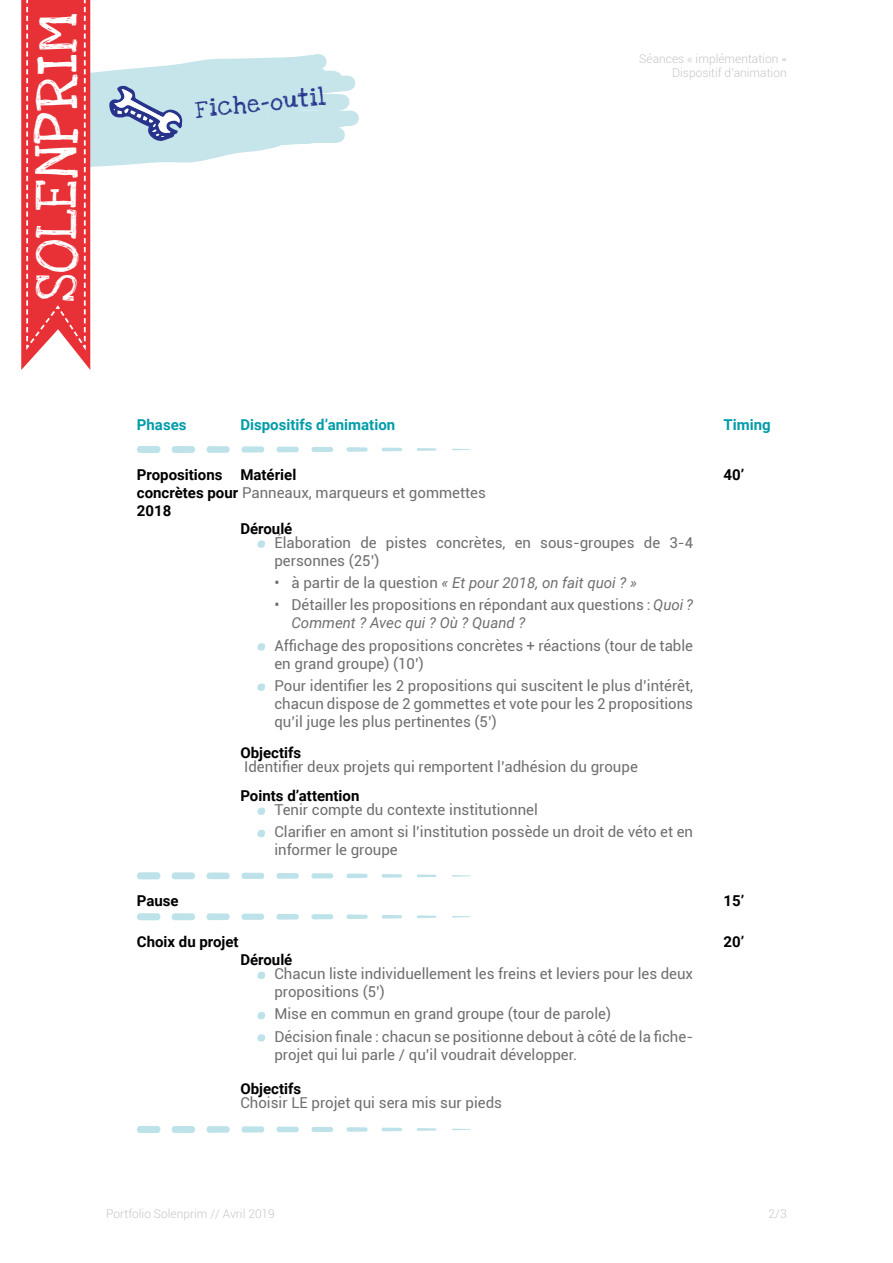
<style>
.page{position:relative;width:893px;height:1263px;background:#fff}
.page>*{position:absolute;margin:0;border:0;box-sizing:border-box;transform-origin:0 0}
.Titre_H2{font:43.2px "Love Ya Like A Sister";letter-spacing:.02em;color:#fff}
.Titre_h1{font:18px "Love Ya Like A Sister";color:#28348b}
.Manuscrit{font:15px/18px "Roboto";color:#706f6f}
.Manuscrit-2{font:700 15px "Roboto";color:#000}
.t1{font:italic 15px "Roboto";color:#706f6f}
.Manuscrit-3{font:700 15px "Roboto";color:#009da9}
.t2{font:300 12px/14.4px "Roboto";color:#c6c6c6;text-align:right}
.s1{font-weight:700;color:#000}
.s2{font-style:normal}
.s3{font-style:italic}
</style>
<div class="page">
<svg style="left:90px;top:46px;width:269px;height:127px"></svg>
<svg style="left:21px;top:0;width:69px;height:370px;background:#e9494e"></svg>
<svg style="left:109px;top:85px;width:73px;height:57px;background:#a3b9d4"></svg>
<div style="left:137px;top:446px;width:23px;height:7px;background:#bee2e9;border-radius:3px"></div>
<div style="left:172px;top:446px;width:23px;height:7px;background:#bee2e9;border-radius:3px"></div>
<div style="left:207px;top:446px;width:23px;height:7px;background:#bee2e9;border-radius:3px"></div>
<div style="left:241px;top:446px;width:23px;height:7px;background:#bee2e9;border-radius:3px"></div>
<div style="left:276px;top:447px;width:23px;height:5px;background:#bee2e9;border-radius:3px"></div>
<div style="left:311px;top:447px;width:22px;height:5px;background:#bee2e9;border-radius:2px"></div>
<svg style="left:346px;top:447px;width:22px;height:5px"></svg>
<svg style="left:382px;top:448px;width:20px;height:3px"></svg>
<svg style="left:417px;top:448px;width:19px;height:3px"></svg>
<svg style="left:452px;top:449px;width:19px;height:1px"></svg>
<svg style="left:257px;top:540px;width:8px;height:8px"></svg>
<svg style="left:257px;top:643px;width:8px;height:8px"></svg>
<svg style="left:257px;top:683px;width:8px;height:8px"></svg>
<svg style="left:257px;top:807px;width:8px;height:8px"></svg>
<svg style="left:257px;top:830px;width:8px;height:7px"></svg>
<div style="left:137px;top:872px;width:23px;height:7px;background:#bee2e9;border-radius:3px"></div>
<div style="left:172px;top:872px;width:23px;height:7px;background:#bee2e9;border-radius:3px"></div>
<div style="left:207px;top:872px;width:23px;height:7px;background:#bee2e9;border-radius:3px"></div>
<div style="left:241px;top:873px;width:23px;height:6px;background:#bee2e9;border-radius:3px"></div>
<div style="left:276px;top:873px;width:23px;height:6px;background:#bee2e9;border-radius:3px"></div>
<div style="left:311px;top:873px;width:22px;height:5px;background:#bee2e9;border-radius:2px"></div>
<svg style="left:346px;top:873px;width:22px;height:5px"></svg>
<svg style="left:382px;top:874px;width:20px;height:4px"></svg>
<svg style="left:417px;top:874px;width:19px;height:3px"></svg>
<svg style="left:452px;top:875px;width:19px;height:2px"></svg>
<div style="left:137px;top:913px;width:23px;height:7px;background:#bee2e9;border-radius:3px"></div>
<div style="left:172px;top:913px;width:23px;height:7px;background:#bee2e9;border-radius:3px"></div>
<div style="left:207px;top:913px;width:23px;height:7px;background:#bee2e9;border-radius:3px"></div>
<div style="left:241px;top:913px;width:23px;height:7px;background:#bee2e9;border-radius:3px"></div>
<div style="left:276px;top:914px;width:23px;height:6px;background:#bee2e9;border-radius:3px"></div>
<div style="left:311px;top:914px;width:22px;height:5px;background:#bee2e9;border-radius:2px"></div>
<svg style="left:346px;top:914px;width:22px;height:5px"></svg>
<svg style="left:382px;top:915px;width:20px;height:3px"></svg>
<svg style="left:417px;top:915px;width:19px;height:3px"></svg>
<svg style="left:452px;top:916px;width:19px;height:1px"></svg>
<svg style="left:257px;top:972px;width:8px;height:7px"></svg>
<svg style="left:257px;top:1012px;width:8px;height:7px"></svg>
<svg style="left:257px;top:1034px;width:8px;height:8px"></svg>
<div style="left:137px;top:1126px;width:23px;height:7px;background:#bee2e9;border-radius:3px"></div>
<div style="left:172px;top:1126px;width:23px;height:7px;background:#bee2e9;border-radius:3px"></div>
<div style="left:207px;top:1126px;width:23px;height:7px;background:#bee2e9;border-radius:3px"></div>
<div style="left:241px;top:1126px;width:23px;height:6px;background:#bee2e9;border-radius:3px"></div>
<div style="left:276px;top:1126px;width:23px;height:6px;background:#bee2e9;border-radius:3px"></div>
<div style="left:311px;top:1127px;width:22px;height:5px;background:#bee2e9;border-radius:2px"></div>
<svg style="left:346px;top:1127px;width:22px;height:5px"></svg>
<svg style="left:382px;top:1127px;width:20px;height:4px"></svg>
<svg style="left:417px;top:1128px;width:19px;height:3px"></svg>
<svg style="left:452px;top:1129px;width:19px;height:1px"></svg>
<p class="Titre_H2" style="left:21px;top:302px;width:290px;rotate:-90deg">SOLENPRIM</p>
<p class="Titre_h1" style="left:194px;top:95px;width:132px;rotate:-6deg">F iche-outil</p>
<p class="t2" style="left:639px;top:51px;width:149px">Séances « implémentation »<br>Dispositif d’animation</p>
<p class="Manuscrit-3" style="left:137px;top:414px;width:51px">Phases</p>
<p class="Manuscrit-3" style="left:240px;top:414px;width:156px">Dispositifs d’animation</p>
<p class="Manuscrit-3" style="left:723px;top:414px;width:49px">Timing</p>
<p class="Manuscrit-2" style="left:137px;top:464px;width:161px">Propositions Matériel</p>
<p class="Manuscrit-2" style="left:723px;top:464px;width:22px">40’</p>
<p class="Manuscrit" style="left:137px;top:483px;width:350px"><span class="s1">concrètes pour</span> Panneaux, marqueurs et gommettes</p>
<p class="Manuscrit-2" style="left:137px;top:500px;width:36px">2018</p>
<p class="Manuscrit-2" style="left:240px;top:518px;width:54px">Déroulé</p>
<p class="Manuscrit" style="left:274px;top:533px;width:420px">Élaboration de pistes concrètes, en sous-groupes de 3-4 personnes (25’)</p>
<p class="t1" style="left:274px;top:572px;width:364px"><span class="s2">• à partir de la question</span> « Et pour 2018, on fait quoi ? »</p>
<p class="Manuscrit" style="left:291px;top:595px;width:403px;text-indent:-17px">• Détailler les propositions en répondant aux questions : <span class="s3">Quoi ?<br>Comment ? Avec qui ? Où ? Quand ?</span></p>
<p class="Manuscrit" style="left:274px;top:636px;width:420px">Affichage des propositions concrètes + réactions (tour de table en grand groupe) (10’)</p>
<p class="Manuscrit" style="left:274px;top:676px;width:420px;text-align:justify">Pour identifier les 2 propositions qui suscitent le plus d’intérêt, chacun dispose de 2 gommettes et vote pour les 2 propositions qu’il juge les plus pertinentes (5’)</p>
<p class="Manuscrit-2" style="left:240px;top:742px;width:62px">Objectifs</p>
<p class="Manuscrit" style="left:244px;top:757px;width:395px">Identifier deux projets qui remportent l’adhésion du groupe</p>
<p class="Manuscrit-2" style="left:240px;top:785px;width:121px">Points d’attention</p>
<p class="Manuscrit" style="left:274px;top:800px;width:265px">Tenir compte du contexte institutionnel</p>
<p class="Manuscrit" style="left:274px;top:822px;width:420px">Clarifier en amont si l’institution possède un droit de véto et en informer le groupe</p>
<p class="Manuscrit-2" style="left:137px;top:890px;width:43px">Pause</p>
<p class="Manuscrit-2" style="left:723px;top:890px;width:22px">15’</p>
<p class="Manuscrit-2" style="left:137px;top:931px;width:103px">Choix du projet</p>
<p class="Manuscrit-2" style="left:723px;top:931px;width:22px">20’</p>
<p class="Manuscrit-2" style="left:240px;top:949px;width:54px">Déroulé</p>
<p class="Manuscrit" style="left:274px;top:964px;width:420px">Chacun liste individuellement les freins et leviers pour les deux propositions (5’)</p>
<p class="Manuscrit" style="left:274px;top:1004px;width:338px">Mise en commun en grand groupe (tour de parole)</p>
<p class="Manuscrit" style="left:274px;top:1027px;width:420px">Décision finale : chacun se positionne debout à côté de la fiche&shy;projet qui lui parle / qu’il voudrait développer.</p>
<p class="Manuscrit-2" style="left:240px;top:1078px;width:62px">Objectifs</p>
<p class="Manuscrit" style="left:240px;top:1093px;width:263px">Choisir LE projet qui sera mis sur pieds</p>
<p class="t2" style="left:106px;top:1206px;width:170px">Portfolio Solenprim // Avril 2019</p>
<p class="t2" style="left:769px;top:1206px;width:20px">2/3</p>
</div>
